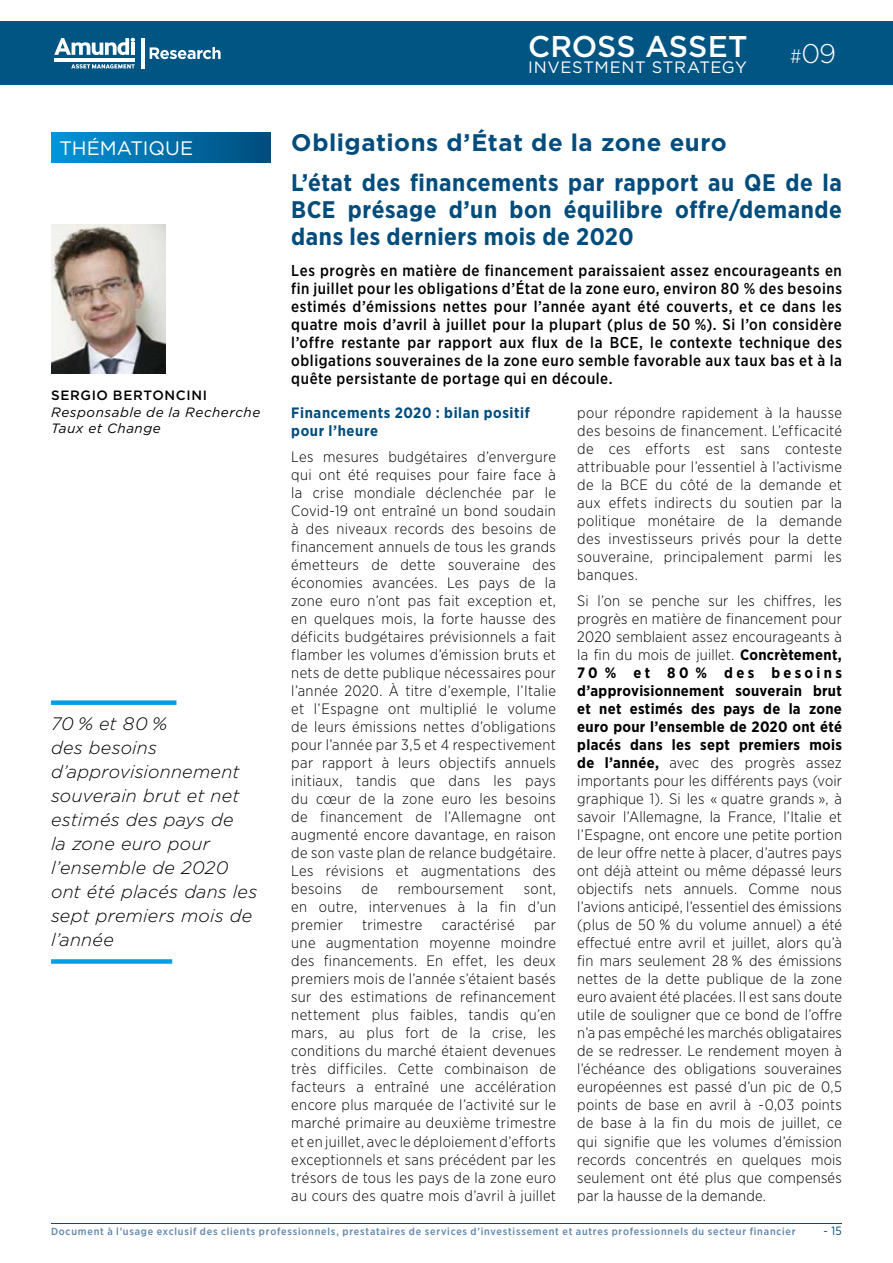
<style>
.page{position:relative;width:893px;height:1263px;background:#fff}
.page>*{position:absolute;margin:0;border:0;box-sizing:border-box;transform-origin:0 0}
.t1{font:500 30px "Gotham";letter-spacing:.005em;color:#fff}
.t2{font:300 27px "Gotham";color:#fff}
.t3{font:700 24px/27px "Gotham Narrow";letter-spacing:.025em;color:#004c7c;text-align:justify}
.t4{font:700 24px "Gotham";letter-spacing:.02em;color:#004c7c}
.t5{font:19.5px "Gotham";color:#fff}
.t6{font:italic 300 18px/24px "Gotham";letter-spacing:.01em;color:#000}
.t7{font:16.5px "Gotham";letter-spacing:.035em;color:#fff}
.t8{font:500 15.75px/18px "Gotham Narrow";letter-spacing:.04em;color:#000;text-align:justify}
.t9{font:300 15px/18px "Gotham Narrow";letter-spacing:.02em;color:#000;text-align:justify}
.t10{font:700 15px/18px "Gotham Narrow";letter-spacing:.04em;color:#004c7c}
.t11{font:italic 13.5px/16.5px "Gotham";letter-spacing:.04em;color:#000}
.t12{font:500 13.5px "Gotham";letter-spacing:.05em;color:#000}
.t13{font:12px "Gotham Narrow";color:#004c7c}
.t14{font:500 10.35px "Gotham Narrow";letter-spacing:.075em;color:#5c85ad}
.s1{font-family:"Gotham Narrow";font-size:19.5px}
.s2{font-weight:700}
</style>
<div class="page">
<hr style="left:51px;top:1222px;width:791px;height:1px;background:#004c7c">
<div style="left:0;top:21px;width:893px;height:64px;background:#005583"></div>
<svg style="left:54px;top:38px;width:81px;height:17px"></svg>
<hr style="left:131px;top:43px;width:4px;height:12px;background:#fff">
<hr style="left:54px;top:58px;width:81px;height:3px;background:#fff">
<svg style="left:71px;top:64px;width:64px;height:5px"></svg>
<hr style="left:141px;top:38px;width:3px;height:31px;background:#fff">
<svg style="left:150px;top:47px;width:71px;height:12px"></svg>
<div style="left:51px;top:133px;width:219px;height:30px;background:linear-gradient(to right,#0095da,#004c7c)"></div>
<img style="left:51px;top:225px;width:115px;height:148px">
<div style="left:51px;top:700px;width:125px;height:5px;background:#009fe3"></div>
<div style="left:51px;top:959px;width:121px;height:5px;background:#009fe3"></div>
<h3 class="t5" style="left:60px;top:136px;width:135px">THÉMATIQUE</h3>
<p class="t12" style="left:51px;top:386px;width:158px">SERGIO BERTONCINI</p>
<p class="t11" style="left:51px;top:403px;width:211px">Responsable de la Recherche<br>Taux et Change</p>
<p class="t6" style="left:51px;top:712px;width:208px">70 % et 80 %<br>des besoins d’approvisionnement souverain brut et net estimés des pays de<br>la zone euro pour l’ensemble de 2020 ont été placés dans les sept premiers mois de l’année</p>
<h1 class="t1" style="left:528px;top:27px;width:221px">CROSS ASSET</h1>
<p class="t7" style="left:528px;top:57px;width:220px">INVESTMENT STRATEGY</p>
<h2 class="t2" style="left:790px;top:37px;width:48px"><span class="s1">#</span> 09</h2>
<h3 class="t4" style="left:291px;top:127px;width:437px">Obligations d’État de la zone euro</h3>
<h3 class="t3" style="left:291px;top:169px;width:552px">L’état des financements par rapport au QE de la BCE présage d’un bon équilibre offre/demande dans les derniers mois de 2020</h3>
<p class="t8" style="left:291px;top:261px;width:552px">Les progrès en matière de financement paraissaient assez encourageants en fin juillet pour les obligations d’État de la zone euro, environ 80 % des besoins estimés d’émissions nettes pour l’année ayant été couverts, et ce dans les quatre mois d’avril à juillet pour la plupart (plus de 50 %). Si l’on considère l’offre restante par rapport aux flux de la BCE, le contexte technique des obligations souveraines de la zone euro semble favorable aux taux bas et à la quête persistante de portage qui en découle.</p>
<p class="t10" style="left:291px;top:403px;width:240px">Financements 2020 : bilan positif pour l’heure</p>
<p class="t9" style="left:291px;top:448px;width:266px">Les mesures budgétaires d’envergure qui ont été requises pour faire face à la crise mondiale déclenchée par le Covid-19 ont entraîné un bond soudain à des niveaux records des besoins de financement annuels de tous les grands émetteurs de dette souveraine des économies avancées. Les pays de la zone euro n’ont pas fait exception et, en quelques mois, la forte hausse des déficits budgétaires prévisionnels a fait flamber les volumes d’émission bruts et nets de dette publique nécessaires pour l’année 2020. À titre d’exemple, l’Italie et l’Espagne ont multiplié le volume de leurs émissions nettes d’obligations pour l’année par 3,5 et 4 respectivement par rapport à leurs objectifs annuels initiaux, tandis que dans les pays du cœur de la zone euro les besoins de financement de l’Allemagne ont augmenté encore davantage, en raison de son vaste plan de relance budgétaire.<br>Les révisions et augmentations des besoins</p>
<p class="t9" style="left:362px;top:880px;width:18px">de</p>
<p class="t9" style="left:398px;top:880px;width:108px">remboursement</p>
<p class="t9" style="left:291px;top:880px;width:266px;text-indent:233px">sont, en outre, intervenues à la fin d’un premier</p>
<p class="t9" style="left:362px;top:916px;width:62px">trimestre</p>
<p class="t9" style="left:442px;top:916px;width:75px">caractérisé</p>
<p class="t9" style="left:291px;top:916px;width:266px;text-indent:243px">par une augmentation moyenne moindre des financements. En effet, les deux premiers mois de l’année s’étaient basés sur des estimations de refinancement nettement plus faibles, tandis qu’en mars, au plus fort de la crise, les conditions du marché étaient devenues très difficiles. Cette combinaison de facteurs a entraîné une accélération encore plus marquée de l’activité sur le marché primaire au deuxième trimestre et en juillet, avec le déploiement d’efforts exceptionnels et sans précédent par les trésors de tous les pays de la zone euro au cours des quatre mois d’avril à juillet</p>
<p class="t9" style="left:577px;top:403px;width:266px">pour répondre rapidement à la hausse des besoins de financement. L’efficacité de ces efforts est sans conteste attribuable pour l’essentiel à l’activisme de la BCE du côté de la demande et aux effets indirects du soutien par la politique monétaire de la demande des investisseurs privés pour la dette souveraine, principalement parmi les banques.</p>
<p class="t9" style="left:577px;top:592px;width:266px">Si l’on se penche sur les chiffres, les progrès en matière de financement pour 2020 semblaient assez encourageants à la fin du mois de juillet. <span class="s2">Concrètement, 70 % et 80 % des besoins d’approvisionnement souverain brut et net estimés des pays de la zone euro pour l’ensemble de 2020 ont été placés dans les sept premiers mois de l’année,</span> avec des progrès assez importants pour les différents pays (voir graphique 1). Si les « quatre grands », à savoir l’Allemagne, la France, l’Italie et l’Espagne, ont encore une petite portion de leur offre nette à placer, d’autres pays ont déjà atteint ou même dépassé leurs objectifs nets annuels. Comme nous l’avions anticipé, l’essentiel des émissions (plus de 50 % du volume annuel) a été effectué entre avril et juillet, alors qu’à fin mars seulement 28 % des émissions nettes de la dette publique de la zone euro avaient été placées. Il est sans doute utile de souligner que ce bond de l’offre n’a pas empêché les marchés obligataires de se redresser. Le rendement moyen à l’échéance des obligations souveraines européennes est passé d’un pic de 0,5 points de base en avril à -0,03 points de base à la fin du mois de juillet, ce qui signifie que les volumes d’émission records concentrés en quelques mois seulement ont été plus que compensés par la hausse de la demande.</p>
<p class="t14" style="left:51px;top:1224px;width:746px">Document à l’usage exclusif des clients professionnels, prestataires de services d’investissement et autres professionnels du secteur financier</p>
<p class="t13" style="left:824px;top:1223px;width:20px">- 15</p>
</div>
